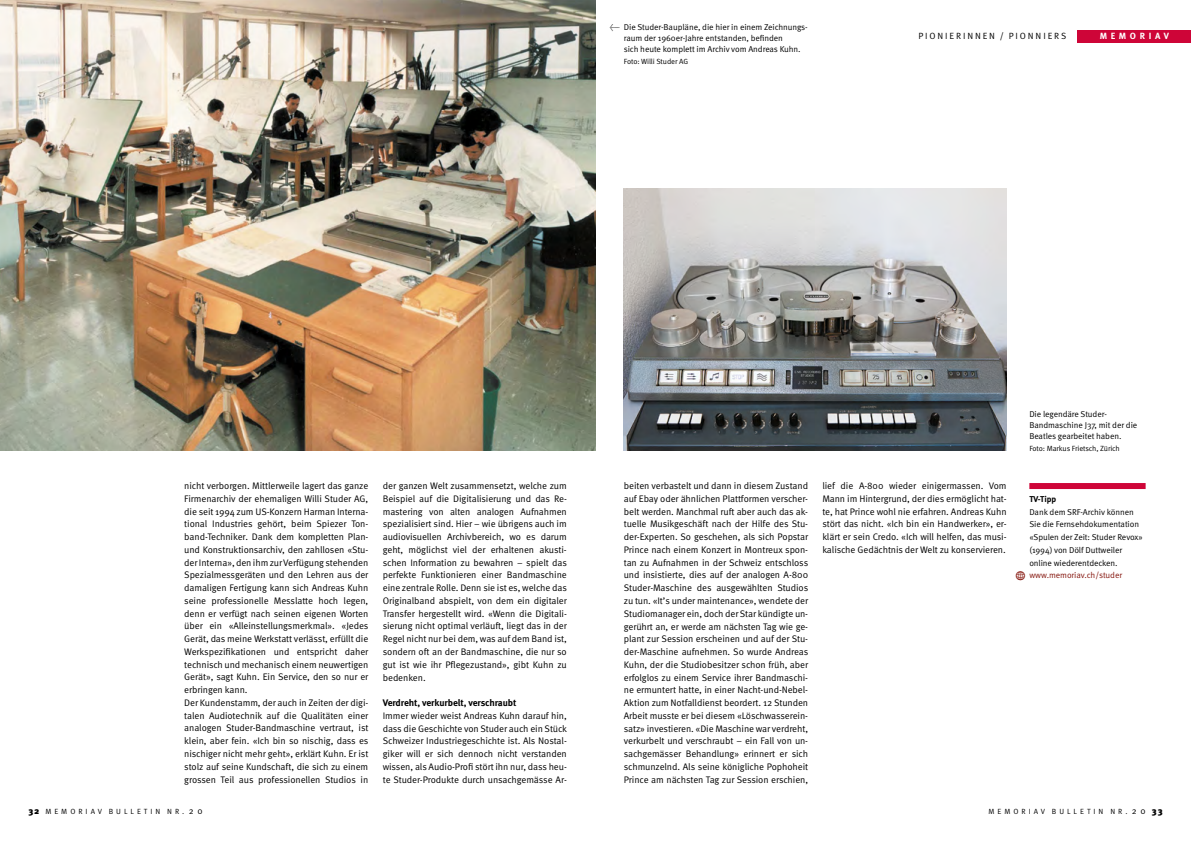
<style>
.page{position:relative;width:1191px;height:842px;background:#fff}
.page>*{position:absolute;margin:0;border:0;box-sizing:border-box;transform-origin:0 0}
.t1{font:9.5px/12.8px "Meta Pro";letter-spacing:-.01em;color:#000;text-align:justify}
.t2{font:700 9.5px "Meta Pro";letter-spacing:-.01em;color:#000}
.t3{font:9px "Meta Pro";letter-spacing:.21em;color:#000}
.t4{font:700 9px "Meta Pro";letter-spacing:.4em;color:#fff}
.t5{font:8.5px/11.3px "Meta Pro";letter-spacing:-.01em;color:#000}
.t6{font:8.5px "Meta Pro";letter-spacing:-.01em;color:#85160e}
.t7{font:700 8.5px "Meta Pro";letter-spacing:-.015em;color:#000}
.t8{font:7.5px "Meta Pro";letter-spacing:-.01em;color:#000}
.s1{font-family:"Modern Pictograms";font-size:14px}
.s2{font-weight:900;font-size:9px}
.s3{font-size:7.5px}
.s4{font-weight:900}
</style>
<div class="page">
<img style="left:624px;top:189px;width:382px;height:262px">
<img style="left:0;top:0;width:595px;height:451px">
<div style="left:1077px;top:30px;width:114px;height:13px;background:#ce0538"></div>
<div style="left:1029px;top:483px;width:116px;height:6px;background:#ce0538"></div>
<p class="t5" style="left:624px;top:21px;width:185px;text-indent:-14px">← Die Studer-Baupläne, die hier in einem Zeichnungs&shy;raum der 1960er-Jahre entstanden, befinden<br>sich heute komplett im Archiv vom Andreas Kuhn.</p>
<p class="t8" style="left:624px;top:56px;width:65px">Foto: Willi Studer AG</p>
<p class="t3" style="left:918px;top:30px;width:149px">Pionierinnen / Pionniers</p>
<p class="t4" style="left:1099px;top:30px;width:71px">MEMORIAV</p>
<p class="t1" style="left:184px;top:480px;width:186px;text-align:left">nicht verborgen. Mittlerweile lagert das ganze Firmenarchiv der ehemaligen Willi Studer AG, die seit 1994 zum US-Konzern Harman I nterna&shy;tional I ndustries gehört, beim Spiezer Ton&shy;band-Techniker. Dank dem kompletten Plan&shy;und Konstruktionsarchiv, den zahllosen «Stu&shy;der I nterna», den ihm zur Verfügung stehenden Spezialmessgeräten und den Lehren aus der damaligen Fertigung kann sich Andreas Kuhn seine professionelle Messlatte hoch legen, denn er verfügt nach seinen eigenen Worten über ein «Alleinstellungsmerkmal». «Jedes Gerät, das meine Werkstatt verlässt, erfüllt die Werkspezifikationen und entspricht daher technisch und mechanisch einem neuwertigen Gerät», sagt Kuhn. Ein Service, den so nur er erbringen kann.<br>Der Kundenstamm, der auch in Zeiten der digi&shy;talen Audiotechnik auf die Qualitäten einer analogen Studer-Bandmaschine vertraut, ist klein, aber fein. «Ich bin so nischig, dass es nischiger nicht mehr geht», erklärt Kuhn. Er ist stolz auf seine Kundschaft, die sich zu einem grossen Teil aus professionellen Studios in</p>
<p class="t1" style="left:383px;top:480px;width:186px">der ganzen Welt zusammensetzt, welche zum Beispiel auf die Digitalisierung und das Re&shy;mastering von alten analogen Aufnahmen spezialisiert sind. H ier – wie übrigens auch im audiovisuellen Archivbereich, wo es darum geht, möglichst viel der erhaltenen akusti&shy;schen I nformation zu bewahren – spielt das perfekte Funktionieren einer Bandmaschine eine zentrale Rolle. Denn sie ist es, welche das Originalband abspielt, von dem ein digitaler Transfer hergestellt wird. «Wenn die Digitali&shy;sierung nicht optimal verläuft, liegt das in der Regel nicht nur bei dem, was auf dem Band ist, sondern oft an der Bandmaschine, die nur so gut ist wie ihr Pflegezustand», gibt Kuhn zu bedenken.</p>
<p class="t2" style="left:383px;top:697px;width:135px">Verdreht, verkurbelt, verschraubt</p>
<p class="t1" style="left:383px;top:709px;width:186px">I mmer wieder weist Andreas Kuhn darauf hin, dass die Geschichte von Studer auch ein Stück Schweizer I ndustriegeschichte ist. Als N ostal&shy;giker will er sich dennoch nicht verstanden wissen, als Audio-Profi stört ihn nur, dass heu&shy;te Studer-Produkte durch unsachgemässe Ar-</p>
<p class="t5" style="left:1029px;top:408px;width:109px">Die legendäre Studer-<br>Bandmaschine J37, mit der die -Beatles gearbeitet haben.</p>
<p class="t8" style="left:1029px;top:443px;width:92px">Foto: Markus Frietsch, Zürich</p>
<p class="t1" style="left:624px;top:480px;width:186px">beiten verbastelt und dann in diesem Zustand auf Ebay oder ähnlichen Plattformen verscher&shy;belt werden. Manchmal ruft aber auch das ak&shy;tuelle Musikgeschäft nach der H ilfe des Stu&shy;der-Experten. So geschehen, als sich Popstar Prince nach einem Konzert in Montreux spon&shy;tan zu Aufnahmen in der Schweiz entschloss und insistierte, dies auf der analogen A-800<br>Studer-Maschine des ausgewählten Studios zu tun. «It’s under maintenance», wendete der Studiomanager ein, doch der Star kündigte un&shy;gerührt an, er werde am nächsten Tag wie ge&shy;plant zur Session erscheinen und auf der Stu&shy;der-Maschine aufnehmen. So wurde Andreas Kuhn, der die Studiobesitzer schon früh, aber erfolglos zu einem Service ihrer Bandmaschi&shy;ne ermuntert hatte, in einer Nacht-und-Nebel-Aktion zum Notfalldienst beordert. 12 Stunden Arbeit musste er bei diesem «Löschwasserein&shy;satz» investieren. «Die Maschine war verdreht, verkurbelt und verschraubt – ein Fall von un&shy;sachgemässer Behandlung» erinnert er sich schmunzelnd. Als seine königliche Pophoheit Prince am nächsten Tag zur Session erschien,</p>
<p class="t1" style="left:822px;top:480px;width:186px">lief die A-800 wieder einigermassen. Vom Mann im H intergrund, der dies ermöglicht hat&shy;te, hat Prince wohl nie erfahren. Andreas Kuhn stört das nicht. «Ich bin ein Handwerker», er&shy;klärt er sein Credo. «I ch will helfen, das musi&shy;kalische Gedächtnis der Welt zu konservieren.</p>
<p class="t7" style="left:1029px;top:493px;width:28px">TV-Tipp</p>
<p class="t5" style="left:1029px;top:506px;width:106px">Dank dem SRF-Archiv können</p>
<p class="t5" style="left:1029px;top:519px;width:111px">Sie die Fernsehdokumentation</p>
<p class="t5" style="left:1029px;top:532px;width:115px">«Spulen der Zeit: Studer Revox»</p>
<p class="t5" style="left:1029px;top:544px;width:94px">(1994) von Dölf D uttweiler</p>
<p class="t5" style="left:1029px;top:557px;width:90px">online wiederentdecken.</p>
<p class="t6" style="left:1015px;top:570px;width:109px"><span class="s1">w</span> www.memoriav.ch/studer</p>
<p class="t8" style="left:28px;top:806px;width:25px"><span class="s2">32</span> MEMORI</p>
<p class="t8" style="left:91px;top:806px;width:26px">AV BULLETIN</p>
<p class="t8" style="left:167px;top:806px;width:7px">NR</p>
<p class="t3" style="left:182px;top:805px;width:22px"><span class="s3">.</span>20</p>
<p class="t8" style="left:988px;top:806px;width:8px">MEMORI</p>
<p class="t8" style="left:1033px;top:806px;width:26px">AV BULLETIN</p>
<p class="t8" style="left:1110px;top:806px;width:7px">NR</p>
<p class="t3" style="left:1125px;top:805px;width:39px"><span class="s3">.</span>20 <span class="s4">33</span></p>
</div>
